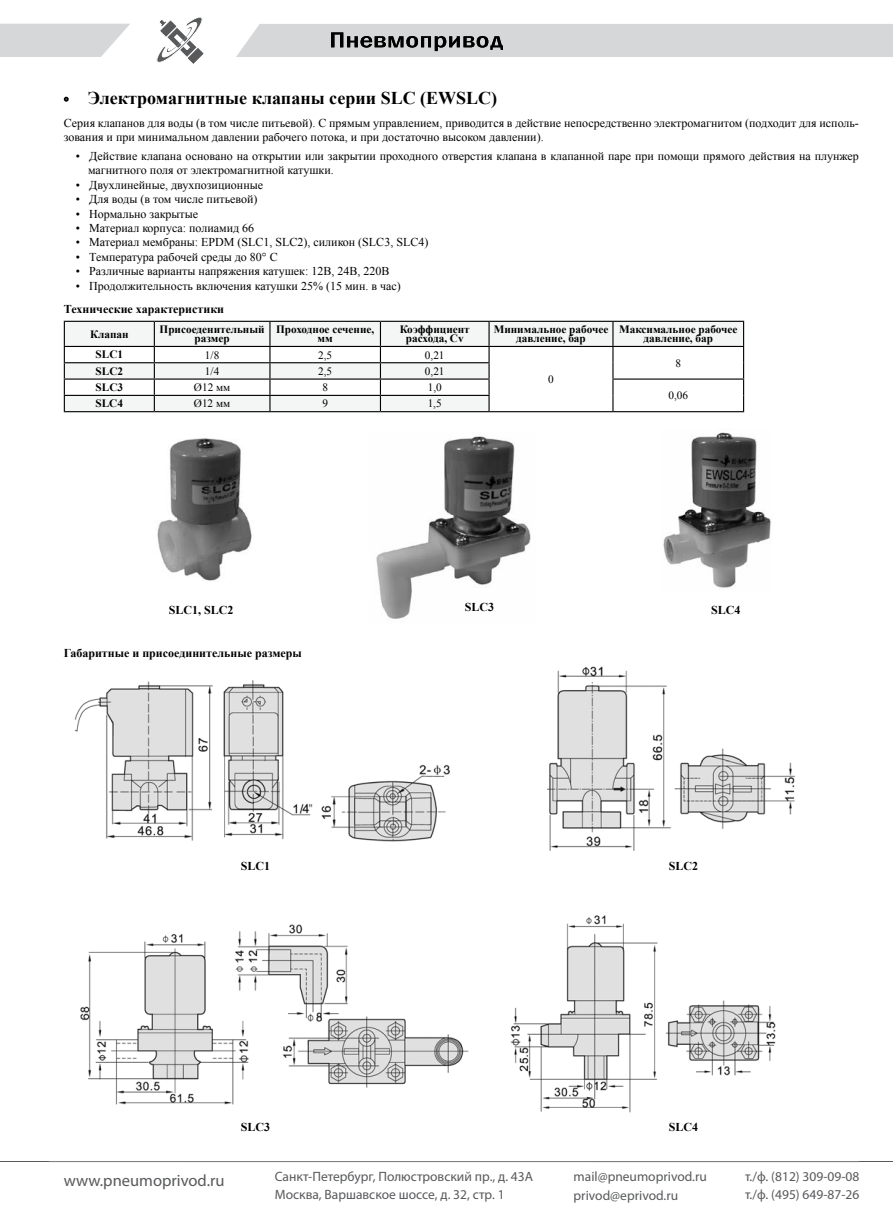
<style>
.page{position:relative;width:893px;height:1221px;background:#fff}
.page>*{position:absolute;margin:0;border:0;box-sizing:border-box;transform-origin:0 0}
.t1{font:700 18px "Times New Roman";color:#000}
.t2{font:16.5px "Myriad Pro";color:#58595b}
.t3{font:13.5px/18px "Myriad Pro";color:#58595b}
.t4{font:12px/14.4px "Times New Roman";color:#000}
.t5{font:700 12px "Times New Roman";color:#000}
.t6{font:700 11.25px/9px "Times New Roman";color:#000;text-align:center}
.t7{font:11.25px "Times New Roman";color:#000}
</style>
<div class="page">
<svg style="left:0;top:24px;width:130px;height:33px;background:#d9dbdc"></svg>
<svg style="left:156px;top:17px;width:48px;height:47px"></svg>
<svg style="left:236px;top:24px;width:657px;height:33px;background:#cacccd"></svg>
<hr style="left:0;top:1161px;width:893px;height:1px;background:#58595b">
<hr style="left:49px;top:1161px;width:809px;height:1px;background:#7f7f7f">
<svg style="left:65px;top:322px;width:678px;height:89px;fill:#f4f5f5"></svg>
<hr style="left:64px;top:321px;width:90px;height:1px;background:#000">
<hr style="left:154px;top:321px;width:116px;height:1px;background:#000">
<hr style="left:270px;top:321px;width:110px;height:1px;background:#000">
<hr style="left:380px;top:321px;width:109px;height:1px;background:#000">
<hr style="left:489px;top:321px;width:124px;height:1px;background:#000">
<hr style="left:488px;top:322px;width:2px;height:24px;background:#000">
<hr style="left:613px;top:321px;width:131px;height:1px;background:#000">
<hr style="left:64px;top:346px;width:90px;height:1px;background:#000">
<hr style="left:154px;top:346px;width:116px;height:1px;background:#000">
<hr style="left:270px;top:346px;width:110px;height:1px;background:#000">
<hr style="left:380px;top:346px;width:109px;height:1px;background:#000">
<hr style="left:489px;top:346px;width:124px;height:1px;background:#000">
<hr style="left:613px;top:346px;width:131px;height:1px;background:#000">
<hr style="left:64px;top:362px;width:90px;height:1px;background:#000">
<hr style="left:154px;top:362px;width:116px;height:1px;background:#000">
<hr style="left:270px;top:362px;width:110px;height:1px;background:#000">
<hr style="left:380px;top:362px;width:110px;height:1px;background:#000">
<hr style="left:64px;top:378px;width:90px;height:1px;background:#000">
<hr style="left:154px;top:378px;width:116px;height:1px;background:#000">
<hr style="left:270px;top:378px;width:110px;height:1px;background:#000">
<hr style="left:380px;top:378px;width:110px;height:1px;background:#000">
<hr style="left:612px;top:378px;width:132px;height:1px;background:#000">
<hr style="left:64px;top:395px;width:90px;height:1px;background:#000">
<svg style="left:64px;top:322px;width:1px;height:89px"></svg>
<hr style="left:154px;top:395px;width:116px;height:1px;background:#000">
<svg style="left:154px;top:322px;width:1px;height:89px"></svg>
<hr style="left:270px;top:395px;width:110px;height:1px;background:#000">
<svg style="left:269px;top:322px;width:1px;height:89px"></svg>
<hr style="left:380px;top:395px;width:110px;height:1px;background:#000">
<svg style="left:380px;top:322px;width:1px;height:89px"></svg>
<svg style="left:488px;top:347px;width:2px;height:64px"></svg>
<svg style="left:612px;top:322px;width:1px;height:89px"></svg>
<svg style="left:743px;top:322px;width:1px;height:89px"></svg>
<hr style="left:64px;top:411px;width:90px;height:1px;background:#000">
<hr style="left:154px;top:411px;width:116px;height:1px;background:#000">
<hr style="left:270px;top:411px;width:110px;height:1px;background:#000">
<hr style="left:380px;top:411px;width:109px;height:1px;background:#000">
<hr style="left:489px;top:411px;width:124px;height:1px;background:#000">
<hr style="left:613px;top:411px;width:131px;height:1px;background:#000">
<img style="left:74px;top:680px;width:376px;height:162px">
<img style="left:548px;top:666px;width:247px;height:184px">
<img style="left:80px;top:924px;width:389px;height:181px">
<img style="left:510px;top:915px;width:266px;height:198px">
<img style="left:157px;top:438px;width:95px;height:143px">
<img style="left:376px;top:436px;width:155px;height:183px">
<img style="left:663px;top:432px;width:108px;height:156px">
<svg style="left:64px;top:97px;width:5px;height:5px"></svg>
<h1 class="t1" style="left:88px;top:86px;width:411px">Электромагнитные клапаны серии SLC (EWSLC)</h1>
<p class="t4" style="left:64px;top:115px;width:797px">Серия клапанов для воды (в том числе питьевой). С прямым управлением, приводится в действие непосредственно электромагнитом (подходит для исполь&shy;зования и при минимальном давлении рабочего потока, и при достаточно высоком давлении).</p>
<p class="t4" style="left:88px;top:149px;width:772px;text-indent:-12px">• Действие клапана основано на открытии или закрытии проходного отверстия клапана в клапанной паре при помощи прямого действия на плунжер магнитного поля от электромагнитной катушки.</p>
<p class="t4" style="left:76px;top:177px;width:189px">• Двухлинейные, двухпозиционные</p>
<p class="t4" style="left:76px;top:192px;width:183px">• Для воды (в том числе питьевой)</p>
<p class="t4" style="left:76px;top:206px;width:124px">• Нормально закрытые</p>
<p class="t4" style="left:76px;top:221px;width:180px">• Материал корпуса: полиамид 66</p>
<p class="t4" style="left:76px;top:235px;width:354px">• Материал мембраны: EPDM (SLC1, SLC2), силикон (SLC3, SLC4)</p>
<p class="t4" style="left:76px;top:249px;width:203px">• Температура рабочей среды до 80° С</p>
<p class="t4" style="left:76px;top:264px;width:315px">• Различные варианты напряжения катушек: 12В, 24В, 220В</p>
<p class="t4" style="left:76px;top:278px;width:327px">• Продолжительность включения катушки 25% (15 мин. в час)</p>
<p class="t5" style="left:64px;top:300px;width:162px">Технические характеристики</p>
<p class="t6" style="left:90px;top:329px;width:40px">Клапан</p>
<p class="t6" style="left:160px;top:324px;width:107px">Присоеденительный размер</p>
<p class="t6" style="left:276px;top:324px;width:100px">Проходное сечение, мм</p>
<p class="t6" style="left:400px;top:324px;width:72px">Коэффициент расхода, Cv</p>
<p class="t6" style="left:494px;top:324px;width:116px">Минимальное рабочее давление, бар</p>
<p class="t6" style="left:619px;top:324px;width:120px">Максимальное рабочее давление, бар</p>
<p class="t6" style="left:96px;top:350px;width:29px">SLC1</p>
<p class="t7" style="left:205px;top:347px;width:16px">1/8</p>
<p class="t7" style="left:318px;top:347px;width:16px">2,5</p>
<p class="t7" style="left:425px;top:347px;width:21px">0,21</p>
<p class="t7" style="left:548px;top:371px;width:7px">0</p>
<p class="t7" style="left:675px;top:355px;width:7px">8</p>
<p class="t6" style="left:96px;top:366px;width:29px">SLC2</p>
<p class="t7" style="left:205px;top:363px;width:16px">1/4</p>
<p class="t7" style="left:318px;top:363px;width:16px">2,5</p>
<p class="t7" style="left:425px;top:363px;width:21px">0,21</p>
<p class="t6" style="left:96px;top:382px;width:29px">SLC3</p>
<p class="t7" style="left:194px;top:380px;width:38px">Ø12 мм</p>
<p class="t7" style="left:322px;top:380px;width:7px">8</p>
<p class="t7" style="left:428px;top:380px;width:16px">1,0</p>
<p class="t7" style="left:668px;top:388px;width:21px">0,06</p>
<p class="t6" style="left:96px;top:399px;width:29px">SLC4</p>
<p class="t7" style="left:194px;top:396px;width:38px">Ø12 мм</p>
<p class="t7" style="left:322px;top:396px;width:7px">9</p>
<p class="t7" style="left:428px;top:396px;width:16px">1,5</p>
<p class="t5" style="left:465px;top:598px;width:31px">SLC3</p>
<p class="t5" style="left:169px;top:602px;width:66px">SLC1, SLC2</p>
<p class="t5" style="left:711px;top:602px;width:31px">SLC4</p>
<p class="t5" style="left:64px;top:644px;width:240px">Габаритные и присоединительные размеры</p>
<p class="t5" style="left:241px;top:858px;width:31px">SLC1</p>
<p class="t5" style="left:669px;top:858px;width:31px">SLC2</p>
<h2 class="t2" style="left:64px;top:1169px;width:162px">www.pneumoprivod.ru</h2>
<p class="t5" style="left:241px;top:1118px;width:31px">SLC3</p>
<p class="t5" style="left:669px;top:1118px;width:31px">SLC4</p>
<p class="t3" style="left:275px;top:1167px;width:260px">Санкт-Петербург, Полюстровский пр., д. 43А<br>Москва, Варшавское шоссе, д. 32, стр. 1</p>
<p class="t3" style="left:574px;top:1167px;width:135px">mail@pneumoprivod.ru privod@eprivod.ru</p>
<p class="t3" style="left:745px;top:1167px;width:116px">т./ф. (812) 309-09-08 т./ф. (495) 649-87-26</p>
</div>
